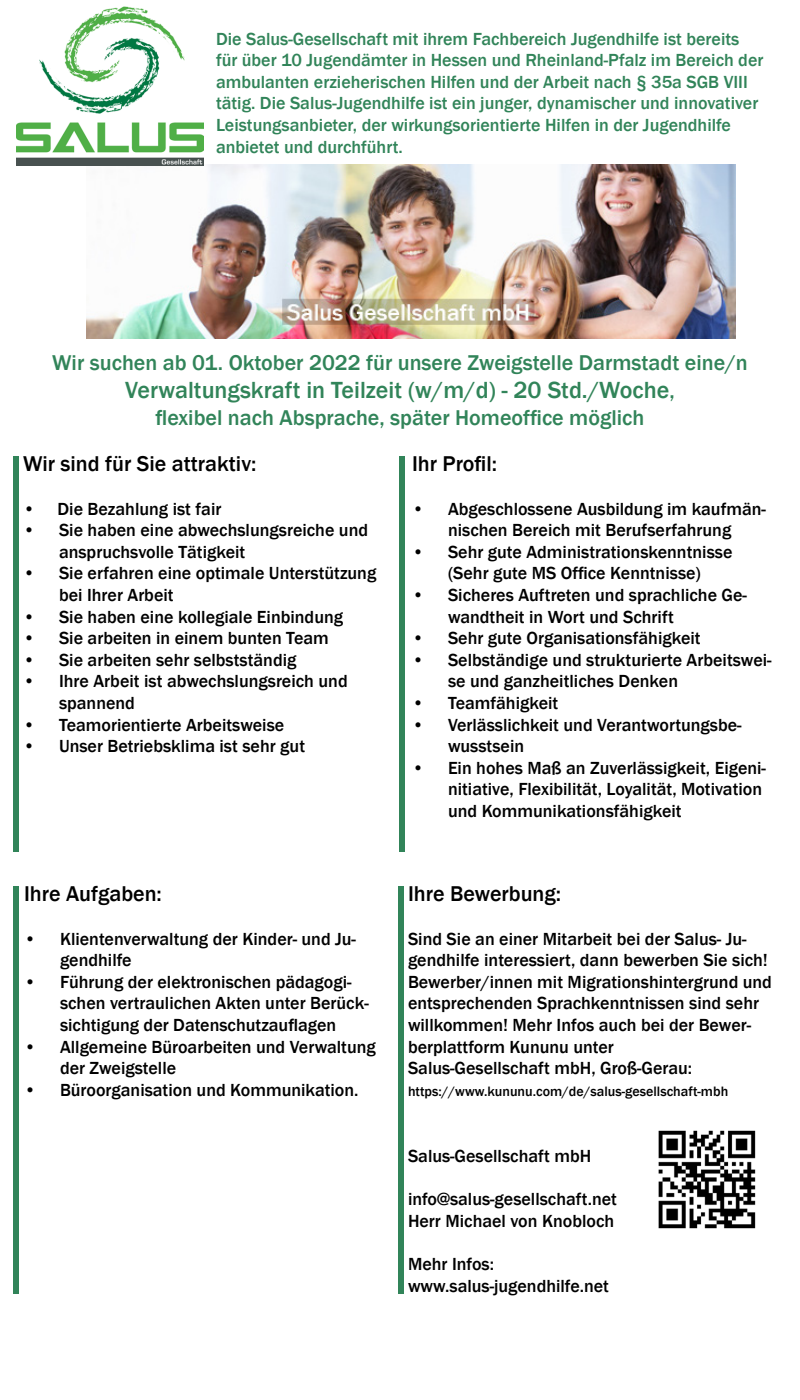
<style>
.page{position:relative;width:800px;height:1400px;background:#fff}
.page>*{position:absolute;margin:0;border:0;box-sizing:border-box;transform-origin:0 0}
.t1{font:500 24px "Franklin Gothic";color:#318459}
.t2{font:500 22px "Franklin Gothic";color:#318459}
.t3{font:500 22px "Franklin Gothic";color:#000}
.t4{font:500 18px/21.6px "Franklin Gothic";color:#000}
.t5{font:500 18px/21.6px "Franklin Gothic";color:#318459}
.t6{font:500 14px "Franklin Gothic";color:#000}
.s1{font-size:22px}
</style>
<div class="page">
<img style="left:87px;top:164px;width:648px;height:174px">
<img style="left:16px;top:6px;width:188px;height:160px">
<div style="left:13px;top:456px;width:6px;height:396px;background:#318459"></div>
<div style="left:13px;top:886px;width:6px;height:408px;background:#318459"></div>
<div style="left:399px;top:456px;width:6px;height:396px;background:#318459"></div>
<img style="left:658px;top:1130px;width:98px;height:99px">
<div style="left:398px;top:886px;width:6px;height:408px;background:#318459"></div>
<p class="t5" style="left:216px;top:28px;width:549px">Die Salus-Gesellschaft mit ihrem Fachbereich Jugendhilfe ist bereits für über 10 Jugendämter in Hessen und Rheinland-Pfalz im Bereich der ambulanten erzieherischen Hilfen und der Arbeit nach § 35a SGB VIII tätig. Die Salus-Jugendhilfe ist ein junger, dynamischer und innovativer Leistungsanbieter, der wirkungsorientierte Hilfen in der Jugendhilfe anbietet und durchführt.</p>
<p class="t2" style="left:52px;top:349px;width:697px">Wir suchen ab 01. Oktober 2022 für unsere Zweigstelle Darmstadt eine/n</p>
<p class="t1" style="left:125px;top:376px;width:551px">Verwaltungskraft in Teilzeit (w/m/d) - 20 Std./Woche<span class="s1">,</span></p>
<p class="t2" style="left:155px;top:404px;width:491px">flexibel nach Absprache, später Homeoffice möglich</p>
<p class="t3" style="left:23px;top:450px;width:235px">Wir sind für Sie attraktiv:</p>
<p class="t4" style="left:23px;top:498px;width:200px">• Die Bezahlung ist fair</p>
<p class="t4" style="left:59px;top:520px;width:311px;text-indent:-36px">• Sie haben eine abwechslungsreiche und anspruchsvolle Tätigkeit</p>
<p class="t4" style="left:59px;top:563px;width:319px;text-indent:-36px">• Sie erfahren eine optimale Unterstützung bei Ihrer Arbeit</p>
<p class="t4" style="left:23px;top:606px;width:322px">• Sie haben eine kollegiale Einbindung</p>
<p class="t4" style="left:23px;top:628px;width:307px">• Sie arbeiten in einem bunten Team</p>
<p class="t4" style="left:23px;top:649px;width:275px">• Sie arbeiten sehr selbstständig</p>
<p class="t4" style="left:59px;top:671px;width:290px;text-indent:-36px">• Ihre Arbeit ist abwechslungsreich und spannend</p>
<p class="t4" style="left:23px;top:714px;width:263px">• Teamorientierte Arbeitsweise</p>
<p class="t4" style="left:23px;top:736px;width:284px">• Unser Betriebsklima ist sehr gut</p>
<p class="t3" style="left:24px;top:880px;width:139px">Ihre Aufgaben:</p>
<p class="t4" style="left:60px;top:928px;width:297px;text-indent:-36px">• Klientenverwaltung der Kinder- und Ju&shy;gendhilfe</p>
<p class="t4" style="left:60px;top:971px;width:310px;text-indent:-36px">• Führung der elektronischen pädagogi&shy;schen vertraulichen Akten unter Berück&shy;sichtigung der Datenschutzauflagen</p>
<p class="t4" style="left:60px;top:1036px;width:317px;text-indent:-36px">• Allgemeine Büroarbeiten und Verwaltung der Zweigstelle</p>
<p class="t4" style="left:24px;top:1079px;width:336px">• Büroorganisation und Kommunikation.</p>
<p class="t3" style="left:412px;top:450px;width:87px">Ihr Profil:</p>
<p class="t4" style="left:412px;top:498px;width:355px;text-align:center">• Abgeschlossene Ausbildung im kaufmän&shy;nischen Bereich mit Berufserfahrung</p>
<p class="t4" style="left:412px;top:541px;width:322px;text-align:center">• Sehr gute Administrationskenntnisse (Sehr gute MS Office Kenntnisse)</p>
<p class="t4" style="left:448px;top:584px;width:301px;text-indent:-36px">• Sicheres Auftreten und sprachliche Ge&shy;wandtheit in Wort und Schrift</p>
<p class="t4" style="left:412px;top:628px;width:290px">• Sehr gute Organisationsfähigkeit</p>
<p class="t4" style="left:448px;top:649px;width:325px;text-indent:-36px">• Selbständige und strukturierte Arbeitswei&shy;se und ganzheitliches Denken</p>
<p class="t4" style="left:412px;top:692px;width:148px">• Teamfähigkeit</p>
<p class="t4" style="left:448px;top:714px;width:295px;text-indent:-36px">• Verlässlichkeit und Verantwortungsbe&shy;wusstsein</p>
<p class="t4" style="left:448px;top:757px;width:320px;text-indent:-36px">• Ein hohes Maß an Zuverlässigkeit, Eigeni&shy;nitiative, Flexibilität, Loyalität, Motivation und Kommunikationsfähigkeit</p>
<p class="t3" style="left:408px;top:880px;width:155px">Ihre Bewerbung:</p>
<p class="t4" style="left:408px;top:928px;width:366px">Sind Sie an einer Mitarbeit bei der Salus- Ju&shy;gendhilfe interessiert, dann bewerben Sie sich!<br>Bewerber/innen mit Migrationshintergrund und entsprechenden Sprachkenntnissen sind sehr willkommen! Mehr Infos auch bei der Bewer&shy;berplattform Kununu unter<br>Salus-Gesellschaft mbH, Groß-Gerau:</p>
<p class="t6" style="left:408px;top:1082px;width:322px">https://www.kununu.com/de/salus-gesellschaft-mbh</p>
<p class="t4" style="left:408px;top:1146px;width:185px">Salus-Gesellschaft mbH</p>
<p class="t4" style="left:408px;top:1189px;width:210px">info@salus-gesellschaft.net</p>
<p class="t4" style="left:408px;top:1210px;width:208px">Herr Michael von Knobloch</p>
<p class="t4" style="left:408px;top:1254px;width:88px">Mehr Infos:</p>
<p class="t4" style="left:408px;top:1275px;width:203px">www.salus-jugendhilfe.net</p>
</div>
